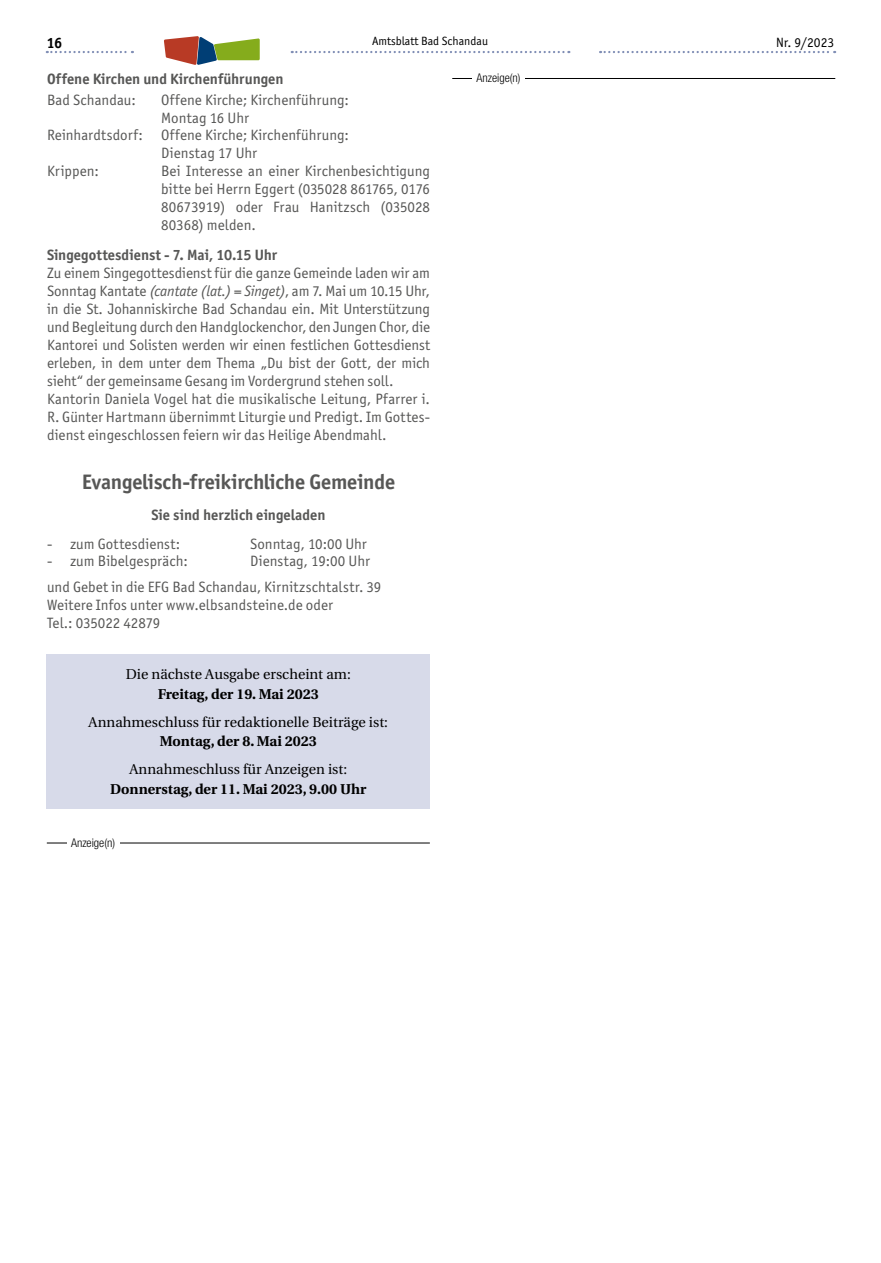
<style>
.page{position:relative;width:881px;height:1263px;background:#fff}
.page>*{position:absolute;margin:0;border:0;box-sizing:border-box;transform-origin:0 0}
.t1{font:700 21px "Rxsnhf Officina San ITC";letter-spacing:-.01em;color:#575756}
.t2{font:15px/18px "Officina San ITC";color:#575756}
.t3{font:700 15px "Officina San ITC";color:#575756}
.t4{font:700 15px "Officina San ITC";color:#000}
.t5{font:14.25px "Utopia";color:#000}
.t6{font:700 14.25px "Utopia";color:#000}
.t7{font:13.5px "Officina San ITC";color:#000}
.t8{font:12px "Officina San ITC";color:#000}
.t9{font:300 condensed 12px "Helvetica Neue LT";color:#000}
.s1{font-style:italic}
</style>
<div class="page">
<svg style="left:291px;top:51px;width:278px;height:2px"></svg>
<svg style="left:47px;top:51px;width:86px;height:2px"></svg>
<svg style="left:600px;top:51px;width:234px;height:2px"></svg>
<svg style="left:164px;top:36px;width:95px;height:29px"></svg>
<div style="left:47px;top:654px;width:382px;height:154px;background:#d7dae9"></div>
<hr style="left:47px;top:843px;width:382px;height:1px;background:#000">
<div style="left:67px;top:839px;width:52px;height:6px;background:#fff"></div>
<hr style="left:452px;top:78px;width:383px;height:1px;background:#000">
<div style="left:472px;top:74px;width:52px;height:7px;background:#fff"></div>
<p class="t4" style="left:47px;top:34px;width:17px">16</p>
<p class="t8" style="left:372px;top:34px;width:117px">Amtsblatt Bad Schandau</p>
<p class="t7" style="left:775px;top:34px;width:60px">Nr. 9/2023</p>
<p class="t3" style="left:47px;top:70px;width:238px">Offene Kirchen und Kirchenführungen</p>
<p class="t2" style="left:47px;top:90px;width:90px">Bad Schandau:</p>
<p class="t2" style="left:161px;top:90px;width:189px">Offene Kirche; Kirchenführung:</p>
<p class="t2" style="left:161px;top:108px;width:89px">Montag 16 Uhr</p>
<p class="t2" style="left:47px;top:126px;width:303px">Reinhardtsdorf: Offene Kirche; Kirchenführung:</p>
<p class="t2" style="left:161px;top:144px;width:97px">Dienstag 17 Uhr</p>
<p class="t2" style="left:47px;top:162px;width:53px">Krippen:</p>
<p class="t2" style="left:161px;top:162px;width:270px;text-align:justify">Bei Interesse an einer Kirchenbesichtigung bitte bei Herrn Eggert (035028 861765, 0176<br>80673919) oder Frau Hanitzsch (035028<br>80368) melden.</p>
<p class="t3" style="left:47px;top:245px;width:231px">Singegottesdienst - 7. Mai, 10.15 Uhr</p>
<p class="t2" style="left:47px;top:263px;width:384px">Zu einem Singegottesdienst für die ganze Gemeinde laden wir am Sonntag Kantate <span class="s1">(cantate (lat.) = Singet)</span>, am 7. Mai um 10.15 Uhr, in die St. Johanniskirche Bad Schandau ein. Mit Unterstützung und Begleitung durch den Handglockenchor, den Jungen Chor, die Kantorei und Solisten werden wir einen festlichen Gottesdienst erleben, in dem unter dem Thema „Du bist der Gott, der mich sieht“ der gemeinsame Gesang im Vordergrund stehen soll.<br>Kantorin Daniela Vogel hat die musikalische Leitung, Pfarrer i.<br>R. Günter Hartmann übernimmt Liturgie und Predigt. Im Gottes&shy;dienst eingeschlossen feiern wir das Heilige Abendmahl.</p>
<h1 class="t1" style="left:82px;top:469px;width:314px">Evangelisch-freikirchliche Gemeinde</h1>
<p class="t3" style="left:151px;top:505px;width:175px">Sie sind herzlich eingeladen</p>
<p class="t2" style="left:47px;top:535px;width:135px">- zum Gottesdienst:</p>
<p class="t2" style="left:250px;top:535px;width:118px">Sonntag, 10:00 Uhr</p>
<p class="t2" style="left:47px;top:552px;width:142px">- zum Bibelgespräch:</p>
<p class="t9" style="left:476px;top:71px;width:45px">Anzeige(n)</p>
<p class="t2" style="left:47px;top:548px;width:336px;line-height:25.7px;text-indent:203px">Dienstag, 19:00 Uhr und Gebet in die EFG Bad Schandau, Kirnitzschtalstr. 39</p>
<p class="t2" style="left:47px;top:596px;width:287px">Weitere Infos unter www.elbsandsteine.de oder<br>Tel.: 035022 42879</p>
<p class="t5" style="left:126px;top:666px;width:226px">Die nächste Ausgabe erscheint am:</p>
<p class="t6" style="left:158px;top:685px;width:162px">Freitag, der 19. Mai 2023</p>
<p class="t5" style="left:89px;top:714px;width:301px">Annahmeschluss für redaktionelle Beiträge ist:</p>
<p class="t6" style="left:160px;top:733px;width:158px">Montag, der 8. Mai 2023</p>
<p class="t5" style="left:129px;top:761px;width:219px">Annahmeschluss für Anzeigen ist:</p>
<p class="t6" style="left:110px;top:780px;width:257px">Donnerstag, der 11. Mai 2023, 9.00 Uhr</p>
<p class="t9" style="left:71px;top:835px;width:45px">Anzeige(n)</p>
</div>
